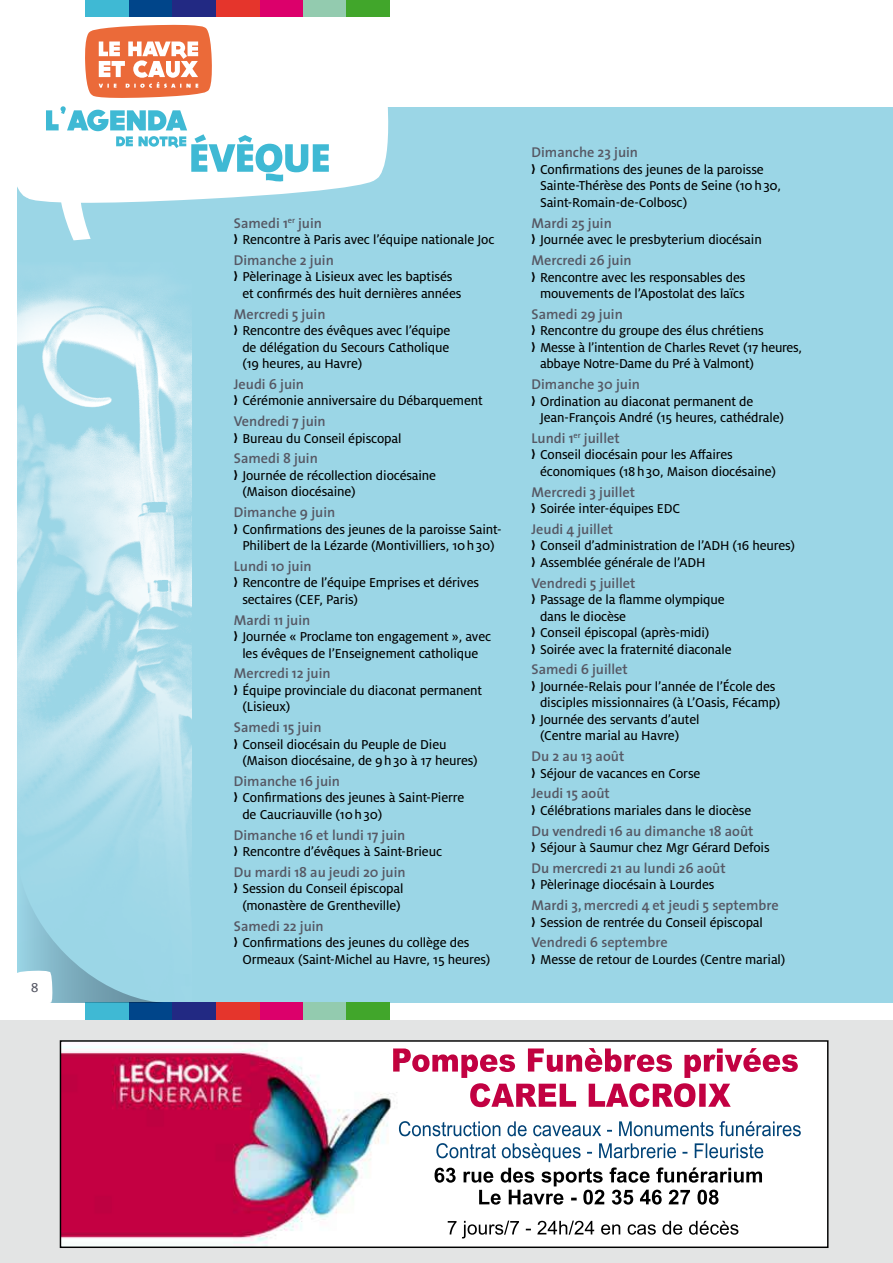
<style>
.page{position:relative;width:893px;height:1263px;background:#fff}
.page>*{position:absolute;margin:0;border:0;box-sizing:border-box;transform-origin:0 0}
.t1{font:700 29.25px "Arial";color:#000}
.t2{font:14.25px/16.5px "Milo OT Text";letter-spacing:-.01em;color:#000}
.t3{font:600 14.25px "The Sans";color:#565864}
.t4{font:13.5px "Meta Pro";color:#565864}
</style>
<div class="page">
<div style="left:17px;top:107px;width:876px;height:895px;background:#9bd6e6"></div>
<svg style="left:17px;top:107px;width:372px;height:133px"></svg>
<img style="left:17px;top:274px;width:174px;height:616px">
<svg style="left:85px;top:24px;width:127px;height:74px"></svg>
<div style="left:85px;top:0;width:44px;height:17px;background:#3fb9d4"></div>
<div style="left:129px;top:0;width:43px;height:17px;background:#00458a"></div>
<div style="left:172px;top:0;width:44px;height:17px;background:#222983"></div>
<div style="left:216px;top:0;width:44px;height:17px;background:#e5352c"></div>
<div style="left:260px;top:0;width:44px;height:17px;background:#dc006b"></div>
<div style="left:304px;top:0;width:43px;height:17px;background:#93cbaf"></div>
<div style="left:347px;top:0;width:43px;height:17px;background:#41a62b"></div>
<div style="left:85px;top:1003px;width:44px;height:17px;background:#3fb9d4"></div>
<div style="left:129px;top:1003px;width:43px;height:17px;background:#00458a"></div>
<div style="left:172px;top:1003px;width:44px;height:17px;background:#222983"></div>
<div style="left:216px;top:1003px;width:44px;height:17px;background:#e5352c"></div>
<div style="left:260px;top:1003px;width:44px;height:17px;background:#dc006b"></div>
<div style="left:304px;top:1003px;width:43px;height:17px;background:#93cbaf"></div>
<div style="left:347px;top:1003px;width:43px;height:17px;background:#41a62b"></div>
<svg style="left:17px;top:854px;width:149px;height:149px"></svg>
<div style="left:880px;top:1020px;width:13px;height:243px;background:#e3e4e4"></div>
<div style="left:0;top:1020px;width:880px;height:243px;background:#e3e4e4"></div>
<img style="left:62px;top:1042px;width:764px;height:204px">
<div style="left:60px;top:1040px;width:768px;height:208px;border:1px solid #000"></div>
<svg style="left:46px;top:106px;width:283px;height:76px;background:#d2eef4"></svg>
<svg style="left:234px;top:234px;width:3px;height:6px"></svg>
<p class="t4" style="left:31px;top:977px;width:9px">8</p>
<p class="t3" style="left:532px;top:141px;width:108px">Dimanche 23 juin</p>
<p class="t2" style="left:540px;top:161px;width:242px">Confirmations des jeunes de la paroisse<br>Sainte-Thérèse des Ponts de Seine (10h30,<br>Saint-Romain-de-Colbosc)</p>
<p class="t3" style="left:532px;top:211px;width:82px">Mardi 25 juin</p>
<p class="t2" style="left:540px;top:232px;width:223px">Journée avec le presbyterium diocésain</p>
<p class="t3" style="left:532px;top:248px;width:102px">Mercredi 26 juin</p>
<p class="t2" style="left:540px;top:269px;width:207px">Rencontre avec les responsables des mouvements de l’Apostolat des laïcs</p>
<p class="t3" style="left:532px;top:302px;width:93px">Samedi 29 juin</p>
<p class="t2" style="left:540px;top:323px;width:264px">Rencontre du groupe des élus chrétiens<br>Messe à l’intention de Charles Revet (17 heures, abbaye Notre-Dame du Pré à Valmont)</p>
<p class="t3" style="left:532px;top:372px;width:110px">Dimanche 30 juin</p>
<p class="t2" style="left:540px;top:393px;width:245px">Ordination au diaconat permanent de<br>Jean-François André (15 heures, cathédrale)</p>
<p class="t3" style="left:532px;top:426px;width:90px">Lundi 1<sup>er</sup> juillet</p>
<p class="t2" style="left:540px;top:447px;width:238px">Conseil diocésain pour les Affaires économiques (18h30, Maison diocésaine)</p>
<p class="t3" style="left:531px;top:480px;width:105px">Mercredi 3 juillet</p>
<p class="t2" style="left:540px;top:500px;width:142px">Soirée inter-équipes EDC</p>
<p class="t3" style="left:531px;top:517px;width:83px">Jeudi 4 juillet</p>
<p class="t2" style="left:540px;top:538px;width:257px">Conseil d’administration de l’ADH (16 heures)<br>Assemblée générale de l’ADH</p>
<p class="t3" style="left:531px;top:571px;width:105px">Vendredi 5 juillet</p>
<p class="t2" style="left:540px;top:591px;width:193px">Passage de la flamme olympique dans le diocèse<br>Conseil épiscopal (après-midi)<br>Soirée avec la fraternité diaconale</p>
<p class="t3" style="left:531px;top:658px;width:98px">Samedi 6 juillet</p>
<p class="t2" style="left:540px;top:678px;width:242px">Journée-Relais pour l’année de l’École des disciples missionnaires (à L’Oasis, Fécamp)<br>Journée des servants d’autel<br>(Centre marial au Havre)</p>
<p class="t3" style="left:531px;top:744px;width:94px">Du 2 au 13 août</p>
<p class="t2" style="left:540px;top:765px;width:162px">Séjour de vacances en Corse</p>
<p class="t3" style="left:531px;top:782px;width:80px">Jeudi 15 août</p>
<p class="t2" style="left:540px;top:802px;width:213px">Célébrations mariales dans le diocèse</p>
<p class="t3" style="left:531px;top:819px;width:224px">Du vendredi 16 au dimanche 18 août</p>
<p class="t2" style="left:540px;top:839px;width:231px">Séjour à Saumur chez Mgr Gérard Defois</p>
<p class="t3" style="left:531px;top:856px;width:196px">Du mercredi 21 au lundi 26 août</p>
<p class="t2" style="left:540px;top:877px;width:176px">Pèlerinage diocésain à Lourdes</p>
<p class="t3" style="left:531px;top:893px;width:249px">Mardi 3, mercredi 4 et jeudi 5 septembre</p>
<p class="t2" style="left:540px;top:914px;width:224px">Session de rentrée du Conseil épiscopal</p>
<p class="t3" style="left:531px;top:931px;width:138px">Vendredi 6 septembre</p>
<p class="t2" style="left:540px;top:951px;width:247px">Messe de retour de Lourdes (Centre marial)</p>
<p class="t3" style="left:234px;top:211px;width:90px">Samedi 1<sup>er</sup> juin</p>
<p class="t2" style="left:242px;top:231px;width:253px">Rencontre à Paris avec l’équipe nationale Joc</p>
<p class="t3" style="left:234px;top:248px;width:101px">Dimanche 2 juin</p>
<p class="t2" style="left:242px;top:269px;width:221px">Pèlerinage à Lisieux avec les baptisés et confirmés des huit dernières années</p>
<p class="t3" style="left:234px;top:302px;width:93px">Mercredi 5 juin</p>
<p class="t2" style="left:242px;top:322px;width:209px;text-align:justify">Rencontre des évêques avec l’équipe de délégation du Secours Catholique (19 heures, au Havre)</p>
<p class="t3" style="left:234px;top:372px;width:72px">Jeudi 6 juin</p>
<p class="t2" style="left:242px;top:393px;width:242px">Cérémonie anniversaire du Débarquement</p>
<p class="t3" style="left:234px;top:409px;width:93px">Vendredi 7 juin</p>
<p class="t2" style="left:242px;top:430px;width:161px">Bureau du Conseil épiscopal</p>
<p class="t3" style="left:234px;top:447px;width:86px">Samedi 8 juin</p>
<p class="t2" style="left:242px;top:467px;width:195px">Journée de récollection diocésaine (Maison diocésaine)</p>
<p class="t3" style="left:234px;top:500px;width:103px">Dimanche 9 juin</p>
<p class="t2" style="left:242px;top:521px;width:261px">Confirmations des jeunes de la paroisse Saint-<br>Philibert de la Lézarde (Montivilliers, 10h30)</p>
<p class="t3" style="left:234px;top:554px;width:79px">Lundi 10 juin</p>
<p class="t2" style="left:242px;top:575px;width:238px">Rencontre de l’équipe Emprises et dérives sectaires (CEF, Paris)</p>
<p class="t3" style="left:234px;top:608px;width:78px">Mardi 11 juin</p>
<p class="t2" style="left:242px;top:628px;width:250px">Journée « Proclame ton engagement », avec les évêques de l’Enseignement catholique</p>
<p class="t3" style="left:234px;top:662px;width:98px">Mercredi 12 juin</p>
<p class="t2" style="left:242px;top:682px;width:241px">Équipe provinciale du diaconat permanent (Lisieux)</p>
<p class="t3" style="left:234px;top:715px;width:89px">Samedi 15 juin</p>
<p class="t2" style="left:242px;top:736px;width:237px">Conseil diocésain du Peuple de Dieu (Maison diocésaine, de 9h30 à 17 heures)</p>
<p class="t3" style="left:234px;top:769px;width:108px">Dimanche 16 juin</p>
<p class="t2" style="left:242px;top:790px;width:223px">Confirmations des jeunes à Saint-Pierre de Caucriauville (10h30)</p>
<p class="t3" style="left:234px;top:823px;width:173px">Dimanche 16 et lundi 17 juin</p>
<p class="t2" style="left:242px;top:843px;width:201px">Rencontre d’évêques à Saint-Brieuc</p>
<p class="t3" style="left:234px;top:860px;width:173px">Du mardi 18 au jeudi 20 juin</p>
<p class="t2" style="left:242px;top:881px;width:163px">Session du Conseil épiscopal (monastère de Grentheville)</p>
<p class="t3" style="left:234px;top:914px;width:91px">Samedi 22 juin</p>
<p class="t2" style="left:242px;top:934px;width:249px">Confirmations des jeunes du collège des<br>Ormeaux (Saint-Michel au Havre, 15 heures)</p>
<h1 class="t1" style="left:292px;top:276px;width:255px">00803 - LE HAVRE</h1>
</div>
